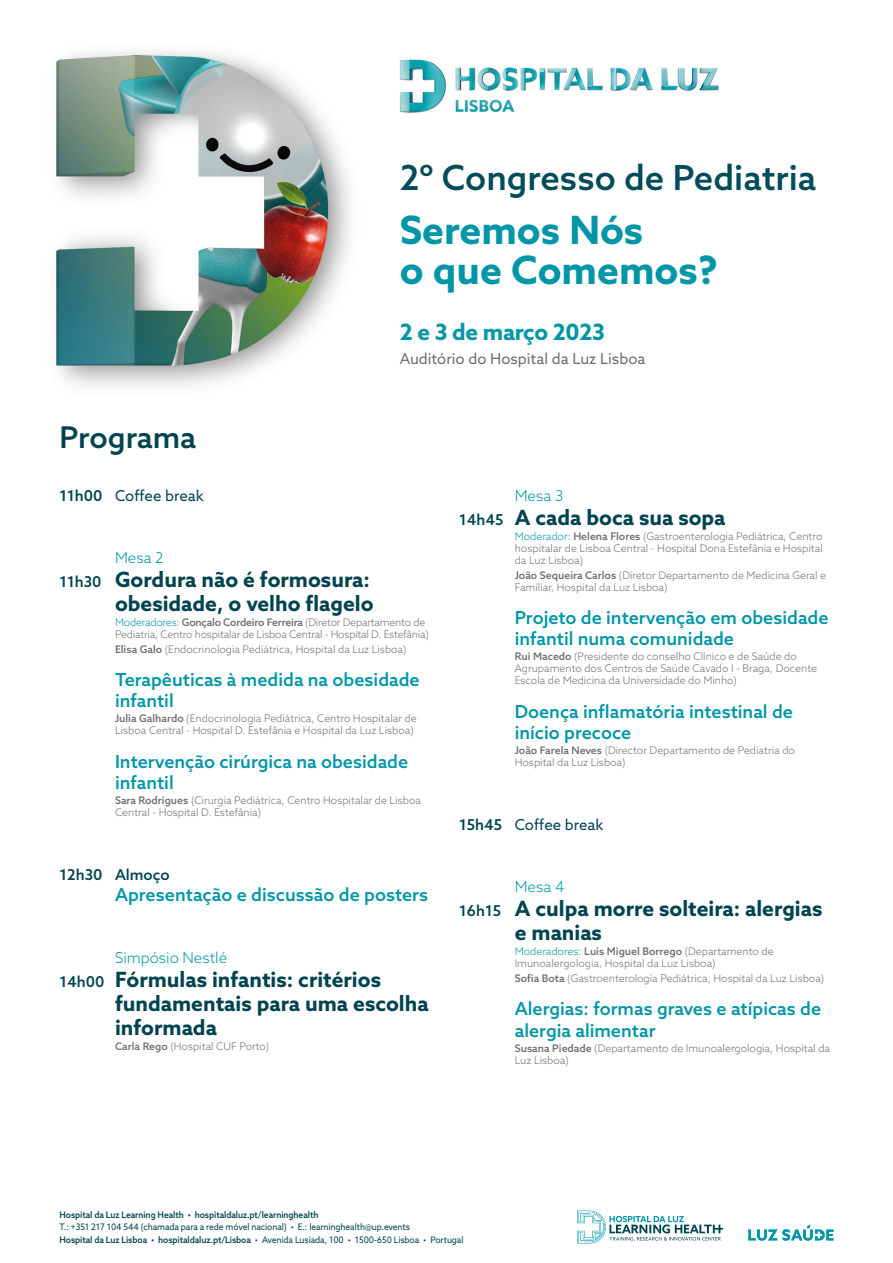
<style>
.page{position:relative;width:893px;height:1263px;background:#fff}
.page>*{position:absolute;margin:0;border:0;box-sizing:border-box;transform-origin:0 0}
.t1{font:700 39px/40.5px "Azo Sans";color:#0096a8}
.t2{font:500 34.5px "Azo Sans";color:#004c59}
.t3{font:500 30px "Azo Sans";color:#00444f}
.t4{font:700 22.5px "Azo Sans";letter-spacing:-.015em;color:#0096a8}
.t5{font:700 21px/24px "Azo Sans";color:#00444f}
.t6{font:500 18px/21px "Azo Sans";color:#0096a8}
.t7{font:15px "Azo Sans";color:#00444f}
.t8{font:15px "Azo Sans";color:#706f6f}
.t9{font:300 15px "Azo Sans";color:#0096a8}
.t10{font:500 15px "Azo Sans";color:#00444f}
.t11{font:300 10.5px/12px "Azo Sans";color:#706f6f}
.t12{font:300 10.5px/12px "Azo Sans";letter-spacing:-.02em;color:#706f6f}
.t13{font:9px/13.5px "Azo Sans";letter-spacing:-.01em;color:#00444f;scale:.95 1}
.t14{font:500 9px "Azo Sans";letter-spacing:-.01em;color:#00444f;scale:.95 1}
.s1{font-weight:500}
.s2{font-weight:500;font-size:15px}
.s3{color:#0096a8}
</style>
<div class="page">
<img style="left:399px;top:59px;width:320px;height:55px">
<img style="left:56px;top:51px;width:295px;height:335px">
<svg style="left:577px;top:1210px;width:146px;height:33px"></svg>
<svg style="left:748px;top:1225px;width:85px;height:15px"></svg>
<h2 class="t2" style="left:400px;top:155px;width:418px">2º Congresso de Pediatria</h2>
<h1 class="t1" style="left:400px;top:209px;width:320px">Seremos Nós<br>o que Comemos?</h1>
<h3 class="t3" style="left:60px;top:418px;width:138px">Programa</h3>
<h3 class="t4" style="left:400px;top:317px;width:207px">2 e 3 de março 2023</h3>
<h3 class="t8" style="left:400px;top:348px;width:247px">Auditório do Hospital da Luz Lisboa</h3>
<h3 class="t7" style="left:60px;top:485px;width:146px"><span class="s1">11h00</span> Coffee break</h3>
<h3 class="t9" style="left:115px;top:547px;width:50px">Mesa 2</h3>
<h3 class="t5" style="left:60px;top:567px;width:316px;text-align:right"><span class="s2">11h30</span> Gordura não é formosura: obesidade, o velho flagelo</h3>
<p class="t12" style="left:115px;top:616px;width:315px"><span class="s3">Moderadores:</span> <span class="s1">Gonçalo Cordeiro Ferreira</span> (Diretor Departamento de<br>Pediatria, Centro hospitalar de Lisboa Central - Hospital D. Estefânia)</p>
<p class="t11" style="left:115px;top:643px;width:293px"><span class="s1">Elisa Galo</span> (Endocrinologia Pediátrica, Hospital da Luz Lisboa)</p>
<h3 class="t6" style="left:115px;top:669px;width:306px">Terapêuticas à medida na obesidade infantil</h3>
<p class="t11" style="left:115px;top:712px;width:303px"><span class="s1">Julia Galhardo</span> (Endocrinologia Pediátrica, Centro Hospitalar de<br>Lisboa Central - Hospital D. Estefânia e Hospital da Luz Lisboa)</p>
<h3 class="t6" style="left:115px;top:751px;width:295px">Intervenção cirúrgica na obesidade infantil</h3>
<p class="t11" style="left:115px;top:794px;width:307px"><span class="s1">Sara Rodrigues</span> (Cirurgia Pediátrica, Centro Hospitalar de Lisboa<br>Central - Hospital D. Estefânia)</p>
<h3 class="t10" style="left:60px;top:864px;width:112px">12h30 Almoço</h3>
<h3 class="t6" style="left:115px;top:883px;width:315px">Apresentação e discussão de posters</h3>
<h3 class="t9" style="left:115px;top:948px;width:114px">Simpósio Nestlé</h3>
<h3 class="t5" style="left:115px;top:967px;width:315px;text-indent:-55px"><span class="s2">14h00</span> Fórmulas infantis: critérios fundamentais para uma escolha informada</h3>
<p class="t11" style="left:115px;top:1040px;width:156px"><span class="s1">Carla Rego</span> (Hospital CUF Porto)</p>
<h3 class="t9" style="left:515px;top:485px;width:50px">Mesa 3</h3>
<h3 class="t5" style="left:459px;top:505px;width:268px"><span class="s2">14h45</span> A cada boca sua sopa</h3>
<p class="t11" style="left:515px;top:530px;width:309px;text-align:justify"><span class="s3">Moderador:</span> <span class="s1">Helena Flores</span> (Gastroenterologia Pediátrica, Centro hospitalar de Lisboa Central - Hospital Dona Estefânia e Hospital da Luz Lisboa)</p>
<p class="t11" style="left:515px;top:569px;width:313px"><span class="s1">João Sequeira Carlos</span> (Diretor Departamento de Medicina Geral e<br>Familiar, Hospital da Luz Lisboa)</p>
<h3 class="t6" style="left:515px;top:607px;width:315px">Projeto de intervenção em obesidade infantil numa comunidade</h3>
<p class="t11" style="left:515px;top:650px;width:304px"><span class="s1">Rui Macedo</span> (Presidente do conselho Clínico e de Saúde do<br>Agrupamento dos Centros de Saúde Cavado I - Braga, Docente<br>Escola de Medicina da Universidade do Minho)</p>
<h3 class="t6" style="left:515px;top:701px;width:280px">Doença inflamatória intestinal de início precoce</h3>
<p class="t11" style="left:515px;top:744px;width:282px"><span class="s1">João Farela Neves</span> (Director Departamento de Pediatria do<br>Hospital da Luz Lisboa)</p>
<h3 class="t7" style="left:459px;top:814px;width:146px"><span class="s1">15h45</span> Coffee break</h3>
<h3 class="t9" style="left:515px;top:876px;width:51px">Mesa 4</h3>
<h3 class="t5" style="left:515px;top:896px;width:309px;text-indent:-55px"><span class="s2">16h15</span> A culpa morre solteira: alergias e manias</h3>
<p class="t11" style="left:515px;top:945px;width:260px"><span class="s3">Moderadores:</span> <span class="s1">Luis Miguel Borrego</span> (Departamento de<br>Imunoalergologia, Hospital da Luz Lisboa)</p>
<p class="t11" style="left:515px;top:972px;width:311px"><span class="s1">Sofia Bota</span> (Gastroenterologia Pediátrica, Hospital da Luz Lisboa)</p>
<h3 class="t6" style="left:515px;top:998px;width:308px">Alergias: formas graves e atípicas de alergia alimentar</h3>
<p class="t11" style="left:515px;top:1041px;width:317px"><span class="s1">Susana Piedade</span> (Departamento de Imunoalergologia, Hospital da<br>Luz Lisboa)</p>
<p class="t14" style="left:60px;top:1209px;width:274px">Hospital da Luz Learning Health • hospitaldaluz.pt/learninghealth</p>
<p class="t13" style="left:60px;top:1220px;width:427px">T.: +351 217 104 544 (chamada para a rede móvel nacional) • E.: learninghealth@up.events<br><span class="s1">Hospital da Luz Lisboa • hospitaldaluz.pt/Lisboa</span> • Avenida Lusíada, 100 • 1500-650 Lisboa • Portugal</p>
</div>
